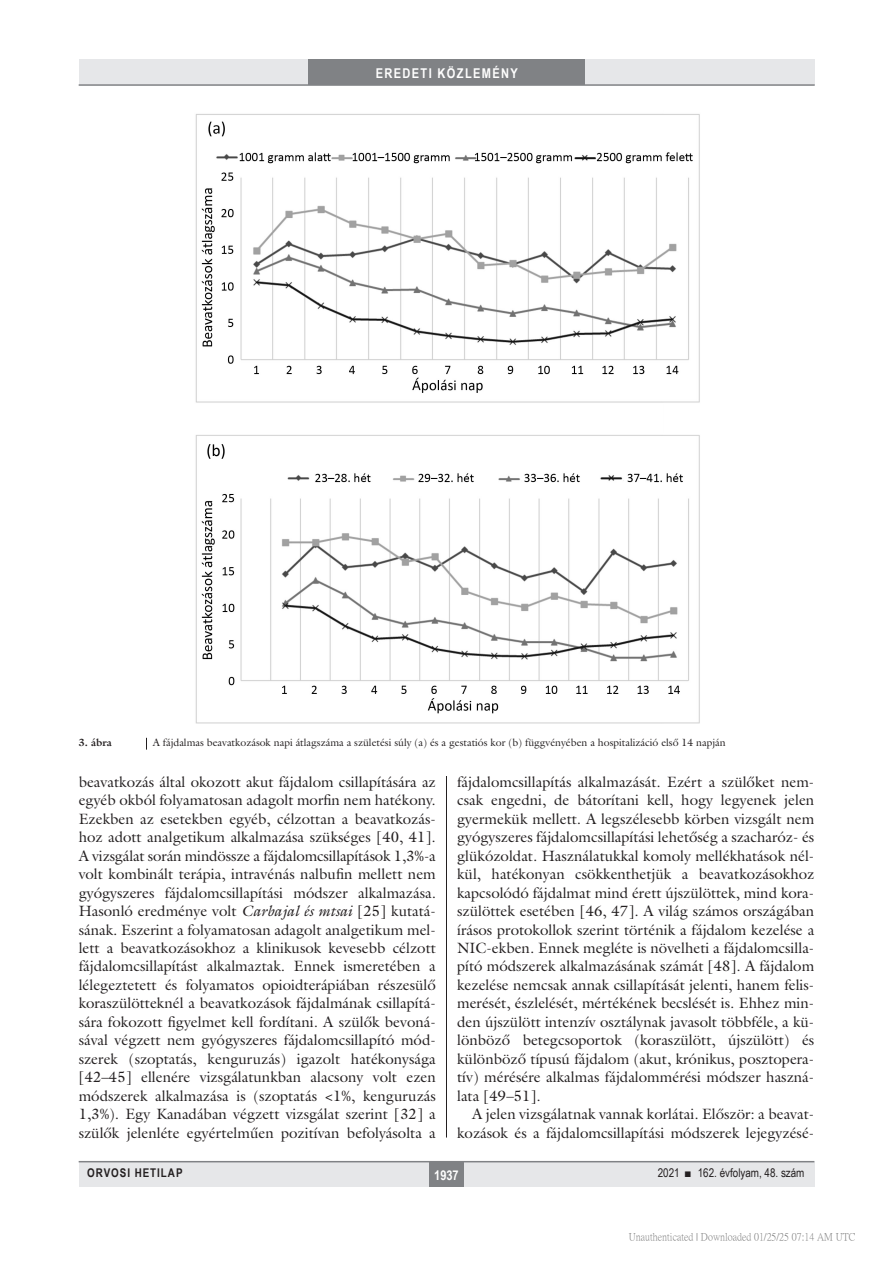
<style>
.page{position:relative;width:893px;height:1263px;background:#fff}
.page>*{position:absolute;margin:0;border:0;box-sizing:border-box;transform-origin:0 0}
.Body_Text{font:15px/18.5px "Galliard Reg";color:#231f20;text-align:justify}
.t1{font:700 13.5px "Arial Narrow";letter-spacing:.1em;color:#fff}
.t2{font:12px "Arial Narrow";color:#231f20}
.t3{font:700 12px "Arial Narrow";letter-spacing:.08em;color:#231f20}
.kepalairas2{font:10.5px "Galliard Reg";color:#231f20}
.t4{font:10.5px "P Ming Li U";color:rgb(0 0 0/.5)}
.kepalairas1{font:700 10.5px "Galliard Reg";color:#231f20}
.s1{font-style:italic}
</style>
<div class="page">
<div style="left:79px;top:1161px;width:735px;height:25px;background:#e6e7e9"></div>
<div style="left:429px;top:1161px;width:34px;height:25px;background:#808285"></div>
<hr style="left:79px;top:1161px;width:735px;height:1px;background:#808285">
<div style="left:79px;top:60px;width:735px;height:25px;background:#e6e7e9"></div>
<div style="left:308px;top:60px;width:277px;height:25px;background:#808285"></div>
<hr style="left:79px;top:84px;width:736px;height:2px;background:#808285">
<hr style="left:446px;top:111px;width:1px;height:1026px;background:#231f20">
<img style="left:195px;top:111px;width:505px;height:614px">
<div style="left:78px;top:738px;width:736px;height:38px;background:#fff"></div>
<svg style="left:146px;top:738px;width:1px;height:12px"></svg>
<p class="t1" style="left:376px;top:63px;width:144px">EREDETI KÖZLEMÉNY</p>
<p class="kepalairas1" style="left:78px;top:736px;width:35px">3. ábra</p>
<p class="kepalairas2" style="left:153px;top:736px;width:574px">A fájdalmas beavatkozások napi átlagszáma a születési súly (a) és a gestatiós kor (b) függvényében a hospitalizáció első 14 napján</p>
<p class="Body_Text" style="left:79px;top:772px;width:359px">beavatkozás által okozott akut fájdalom csillapítására az egyéb okból folyamatosan adagolt morfin nem hatékony.<br>Ezekben az esetekben egyéb, célzottan a beavatkozás&shy;hoz adott analgetikum alkalmazása szükséges [40, 41].<br>A vizsgálat során mindössze a fájdalomcsillapítások 1,3%-a volt kombinált terápia, intravénás nalbufin mellett nem gyógyszeres fájdalomcsillapítási módszer alkalmazása.<br>Hasonló eredménye volt <span class="s1">Carbajal és mtsai</span> [25] kutatá&shy;sának. Eszerint a folyamatosan adagolt analgetikum mel&shy;lett a beavatkozásokhoz a klinikusok kevesebb célzott fájdalomcsillapítást alkalmaztak. Ennek ismeretében a lélegeztetett és folyamatos opioidterápiában részesülő koraszülötteknél a beavatkozások fájdalmának csillapítá&shy;sára fokozott figyelmet kell fordítani. A szülők bevoná&shy;sával végzett nem gyógyszeres fájdalomcsillapító mód&shy;szerek (szoptatás, kenguruzás) igazolt hatékonysága [42–45] ellenére vizsgálatunkban alacsony volt ezen módszerek alkalmazása is (szoptatás &lt;1%, kenguruzás 1,3%). Egy Kanadában végzett vizsgálat szerint [32] a szülők jelenléte egyértelműen pozitívan befolyásolta a</p>
<p class="Body_Text" style="left:457px;top:772px;width:359px">fájdalomcsillapítás alkalmazását. Ezért a szülőket nem&shy;csak engedni, de bátorítani kell, hogy legyenek jelen gyermekük mellett. A legszélesebb körben vizsgált nem gyógyszeres fájdalomcsillapítási lehetőség a szacharóz- és glükózoldat. Használatukkal komoly mellékhatások nél&shy;kül, hatékonyan csökkenthetjük a beavatkozásokhoz kapcsolódó fájdalmat mind érett újszülöttek, mind kora&shy;szülöttek esetében [46, 47]. A világ számos országában írásos protokollok szerint történik a fájdalom kezelése a NIC-ekben. Ennek megléte is növelheti a fájdalomcsilla&shy;pító módszerek alkalmazásának számát [48]. A fájdalom kezelése nemcsak annak csillapítását jelenti, hanem felis&shy;merését, észlelését, mértékének becslését is. Ehhez min&shy;den újszülött intenzív osztálynak javasolt többféle, a kü&shy;lönböző betegcsoportok (koraszülött, újszülött) és különböző típusú fájdalom (akut, krónikus, posztopera&shy;tív) mérésére alkalmas fájdalommérési módszer haszná&shy;lata [49–51].</p>
<p class="Body_Text" style="left:457px;top:1104px;width:359px;text-align:right">A jelen vizsgálatnak vannak korlátai. Először: a beavat&shy;kozások és a fájdalomcsillapítási módszerek lejegyzésé-</p>
<p class="t3" style="left:87px;top:1164px;width:97px">ORVOSI HETILAP</p>
<p class="t1" style="left:434px;top:1165px;width:26px">1937</p>
<p class="t2" style="left:658px;top:1164px;width:148px">2021 ■ 162. évfolyam, 48. szám</p>
<p class="t4" style="left:629px;top:1232px;width:228px">Unauthenticated | Downloaded 01/25/25 07:14 AM UTC</p>
</div>
